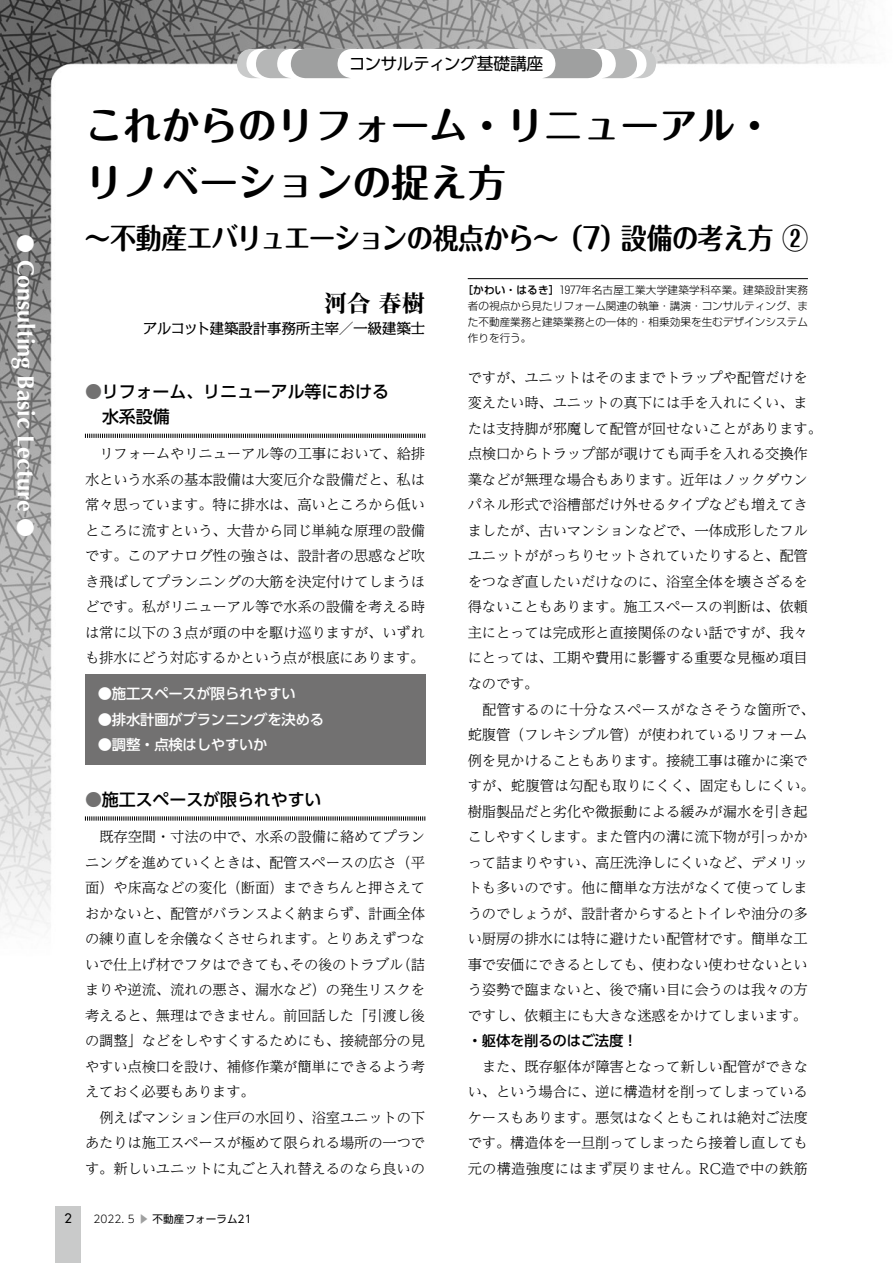
<style>
.page{position:relative;width:893px;height:1263px;background:#fff}
.page>*{position:absolute;margin:0;border:0;box-sizing:border-box;transform-origin:0 0}
.t1{font:700 38.25px/57.4px "Maru Fo Pro";color:#000}
.t2{font:700 28.65px "Maru Fo Pro";letter-spacing:-.035em;color:#000;scale:.91 1}
.t3{font:700 23.4px "Optima LT Std";color:#fff}
.t4{font:23.4px "Midashi Min Pr 6 MA31";color:#000}
.t5{font:500 16.95px/25.5px "UD Shin Go Pr 6";letter-spacing:-.005em;color:#000}
.t6{font:16.8px "UD Shin Go Pr 6 N";letter-spacing:-.035em;color:#000}
.t7{font:14.85px "Kakumin Pro";letter-spacing:-.04em;color:#000}
.t8{font:300 14.4px/25.5px "UD Reimin Pr 6";letter-spacing:-.015em;color:#000;text-align:justify}
.t9{font:500 14.4px "UD Shin Go Pr 6";letter-spacing:-.015em;color:#fff}
.t10{font:500 14.4px "UD Shin Go Pr 6";letter-spacing:-.015em;color:#000}
.t11{font:500 12.75px "Futura Std";color:#000}
.t12{font:300 10.65px/15.9px "Shin Go Pro";color:#000;text-align:justify}
.t13{font:10.65px "UD Shin Go Pr 6";color:#000}
.s1{font-family:"UD Shin Go Pr 6";font-weight:500;font-size:19.2px}
.s2{font-weight:500}
.s3{font-family:"Shingo Num"}
.s4{color:#727171}
.s5{font-family:"UD Shin Go Pro";font-weight:300}
.s6{font-family:"UD Shin Go Pro";color:#9fa0a0}
</style>
<div class="page">
<img style="left:0;top:0;width:865px;height:927px">
<div style="left:240px;top:49px;width:413px;height:29px;background:#fff;border-radius:14px"></div>
<svg style="left:543px;top:49px;width:113px;height:29px"></svg>
<svg style="left:237px;top:49px;width:113px;height:29px"></svg>
<svg style="left:85px;top:434px;width:340px;height:4px"></svg>
<svg style="left:85px;top:816px;width:340px;height:5px;background:#989898"></svg>
<div style="left:85px;top:674px;width:340px;height:90px;background:#727171"></div>
<hr style="left:468px;top:278px;width:340px;height:1px;background:#000">
<div style="left:55px;top:1206px;width:26px;height:57px;background:#c9caca"></div>
<h3 class="t3" style="left:39px;top:234px;width:305px;rotate:90deg"><span class="s1">●</span> Consulting Basic Lecture <span class="s1">●</span></h3>
<p class="t6" style="left:349px;top:50px;width:196px">コンサルティング基礎講座</p>
<h1 class="t1" style="left:85px;top:92px;width:690px">これからのリフォーム・リニューアル・リノベーションの捉え方</h1>
<h2 class="t2" style="left:85px;top:216px;width:797px">〜不動産エバリュエーションの視点から〜（7）設備の考え方 ②</h2>
<h3 class="t4" style="left:324px;top:285px;width:103px">河合 春樹</h3>
<p class="t7" style="left:143px;top:317px;width:284px">アルコット建築設計事務所主宰／一級建築士</p>
<p class="t12" style="left:468px;top:280px;width:342px;text-indent:-5px"><span class="s2">［かわい・はるき］</span><span class="s3">1977</span>年名古屋工業大学建築学科卒業。建築設計実務者の視点から見たリフォーム関連の執筆・講演・コンサルティング、また不動産業務と建築業務との一体的・相乗効果を生むデザインシステム作りを行う。</p>
<p class="t5" style="left:102px;top:378px;width:289px;text-indent:-17px"><span class="s4">●</span>リフォーム、リニューアル等における水系設備</p>
<p class="t8" style="left:85px;top:441px;width:342px;text-indent:14px">リフォームやリニューアル等の工事において、給排水という水系の基本設備は大変厄介な設備だと、私は常々思っています。特に排水は、高いところから低いところに流すという、大昔から同じ単純な原理の設備です。このアナログ性の強さは、設計者の思惑など吹き飛ばしてプランニングの大筋を決定付けてしまうほどです。私がリニューアル等で水系の設備を考える時は常に以下の３点が頭の中を駆け巡りますが、いずれも排水にどう対応するかという点が根底にあります。</p>
<p class="t9" style="left:98px;top:682px;width:200px">●施工スペースが限られやすい</p>
<p class="t9" style="left:98px;top:707px;width:228px">●排水計画がプランニングを決める</p>
<p class="t9" style="left:98px;top:733px;width:171px">●調整・点検はしやすいか</p>
<p class="t5" style="left:85px;top:786px;width:238px"><span class="s4">●</span>施工スペースが限られやすい</p>
<p class="t8" style="left:85px;top:823px;width:342px;text-indent:14px">既存空間・寸法の中で、水系の設備に絡めてプランニングを進めていくときは、配管スペースの広さ（平面）や床高などの変化（断面）まできちんと押さえておかないと、配管がバランスよく納まらず、計画全体の練り直しを余儀なくさせられます。とりあえずつないで仕上げ材でフタはできても、その後のトラブル（詰まりや逆流、流れの悪さ、漏水など）の発生リスクを考えると、無理はできません。前回話した「引渡し後の調整」などをしやすくするためにも、接続部分の見やすい点検口を設け、補修作業が簡単にできるよう考えておく必要もあります。</p>
<p class="t8" style="left:85px;top:1104px;width:342px;text-indent:14px">例えばマンション住戸の水回り、浴室ユニットの下あたりは施工スペースが極めて限られる場所の一つです。新しいユニットに丸ごと入れ替えるのなら良いの</p>
<p class="t11" style="left:64px;top:1210px;width:9px">2</p>
<p class="t13" style="left:94px;top:1210px;width:160px"><span class="s5">2022. 5</span> <span class="s6">▶</span> 不動産フォーラム21</p>
<p class="t8" style="left:468px;top:364px;width:356px;text-align:left">ですが、ユニットはそのままでトラップや配管だけを変えたい時、ユニットの真下には手を入れにくい、または支持脚が邪魔して配管が回せないことがあります。点検口からトラップ部が覗けても両手を入れる交換作業などが無理な場合もあります。近年はノックダウンパネル形式で浴槽部だけ外せるタイプなども増えてきましたが、古いマンションなどで、一体成形したフルユニットががっちりセットされていたりすると、配管をつなぎ直したいだけなのに、浴室全体を壊さざるを得ないこともあります。施工スペースの判断は、依頼主にとっては完成形と直接関係のない話ですが、我々にとっては、工期や費用に影響する重要な見極め項目なのです。</p>
<p class="t8" style="left:468px;top:696px;width:349px;text-align:left;text-indent:14px">配管するのに十分なスペースがなさそうな箇所で、蛇腹管（フレキシブル管）が使われているリフォーム例を見かけることもあります。接続工事は確かに楽ですが、蛇腹管は勾配も取りにくく、固定もしにくい。樹脂製品だと劣化や微振動による緩みが漏水を引き起こしやすくします。また管内の溝に流下物が引っかかって詰まりやすい、高圧洗浄しにくいなど、デメリットも多いのです。他に簡単な方法がなくて使ってしまうのでしょうが、設計者からするとトイレや油分の多い厨房の排水には特に避けたい配管材です。簡単な工事で安価にできるとしても、使わない使わせないという姿勢で臨まないと、後で痛い目に会うのは我々の方ですし、依頼主にも大きな迷惑をかけてしまいます。</p>
<p class="t10" style="left:468px;top:1029px;width:171px">・躯体を削るのはご法度！</p>
<p class="t8" style="left:468px;top:1053px;width:342px;text-indent:14px">また、既存躯体が障害となって新しい配管ができない、という場合に、逆に構造材を削ってしまっているケースもあります。悪気はなくともこれは絶対ご法度です。構造体を一旦削ってしまったら接着し直しても元の構造強度にはまず戻りません。RC造で中の鉄筋</p>
</div>
